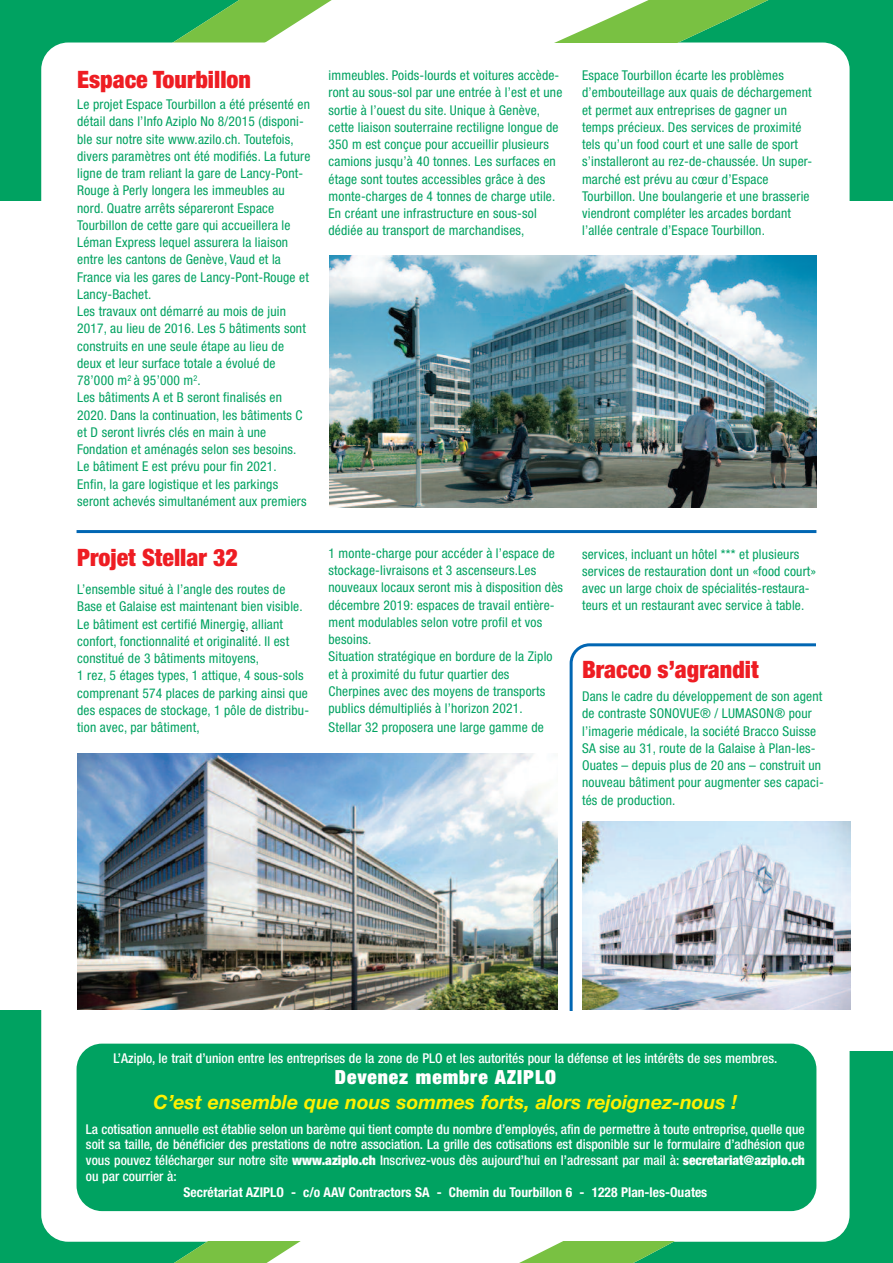
<style>
.page{position:relative;width:893px;height:1263px;background:#fff}
.page>*{position:absolute;margin:0;border:0;box-sizing:border-box;transform-origin:0 0}
.t1{font:900 condensed 24px "Helvetica Neue";color:#ee1d23}
.t2{font:italic 700 19.5px "Helvetica Neue";color:#fff101}
.t3{font:900 expanded 19.5px "Helvetica Neue";letter-spacing:.05em;color:#fff}
.t4{font:condensed 13.5px/17.2px "Helvetica Neue";letter-spacing:.015em;color:#00a261}
.t5{font:500 condensed 13.5px/15.8px "Helvetica Neue";color:#fff;text-align:justify}
.t6{font:700 condensed 13.5px "Helvetica Neue";color:#fff}
.s1{font-weight:400}
.s2{font-weight:900}
</style>
<div class="page">
<div style="left:582px;top:0;width:311px;height:200px;background:#00a261"></div>
<div style="left:592px;top:1051px;width:301px;height:212px;background:#00a261"></div>
<div style="left:0;top:0;width:269px;height:200px;background:#00a261"></div>
<svg style="left:157px;top:0;width:175px;height:43px"></svg>
<div style="left:0;top:1010px;width:310px;height:253px;background:#00a261"></div>
<div style="left:41px;top:43px;width:809px;height:1199px;background:#fff;border-radius:27px"></div>
<svg style="left:174px;top:1242px;width:136px;height:21px;background:#85c96b"></svg>
<svg style="left:519px;top:1242px;width:154px;height:21px"></svg>
<svg style="left:554px;top:0;width:253px;height:43px"></svg>
<div style="left:77px;top:1044px;width:739px;height:167px;background:#00a261;border-radius:26px"></div>
<img style="left:329px;top:255px;width:487px;height:253px">
<hr style="left:77px;top:530px;width:739px;height:3px;background:#0166b3">
<img style="left:77px;top:753px;width:480px;height:257px">
<svg style="left:570px;top:643px;width:246px;height:368px"></svg>
<img style="left:582px;top:821px;width:268px;height:189px">
<h1 class="t1" style="left:77px;top:70px;width:175px">Espace Tourbillon</h1>
<p class="t4" style="left:77px;top:97px;width:235px">Le projet Espace Tourbillon a été présenté en détail dans l’Info Aziplo No 8/2015 (disponi&shy;ble sur notre site www.azilo.ch. Toutefois, divers paramètres ont été modifiés. La future ligne de tram reliant la gare de Lancy-Pont-Rouge à Perly longera les immeubles au nord. Quatre arrêts sépareront Espace Tourbillon de cette gare qui accueillera le Léman Express lequel assurera la liaison entre les cantons de Genève, Vaud et la France via les gares de Lancy-Pont-Rouge et Lancy-Bachet.<br>Les travaux ont démarré au mois de juin 2017, au lieu de 2016. Les 5 bâtiments sont construits en une seule étape au lieu de deux et leur surface totale a évolué de 78’000 m<sup>2</sup> à 95’000 m<sup>2</sup>.<br>Les bâtiments A et B seront finalisés en 2020. Dans la continuation, les bâtiments C et D seront livrés clés en main à une Fondation et aménagés selon ses besoins.<br>Le bâtiment E est prévu pour fin 2021.<br>Enfin, la gare logistique et les parkings seront achevés simultanément aux premiers</p>
<h1 class="t1" style="left:77px;top:549px;width:162px">Projet Stellar 32</h1>
<p class="t4" style="left:77px;top:582px;width:233px">L’ensemble situé à l’angle des routes de Base et Galaise est maintenant bien visible.<br>Le bâtiment est certifié Minergie, alliant confort, fonctionnalité et originalité. Il est constitué de 3 bâtiments mitoyens,<br>1 rez, 5 étages types, 1 attique, 4 sous-sols comprenant 574 places de parking ainsi que des espaces de stockage, 1 pôle de distribu&shy;tion avec, par bâtiment,</p>
<p class="t4" style="left:328px;top:68px;width:235px">immeubles. Poids-lourds et voitures accède&shy;ront au sous-sol par une entrée à l’est et une sortie à l’ouest du site. Unique à Genève, cette liaison souterraine rectiligne longue de 350 m est conçue pour accueillir plusieurs camions jusqu’à 40 tonnes. Les surfaces en étage sont toutes accessibles grâce à des monte-charges de 4 tonnes de charge utile.<br>En créant une infrastructure en sous-sol dédiée au transport de marchandises,</p>
<p class="t4" style="left:582px;top:68px;width:232px">Espace Tourbillon écarte les problèmes d’embouteillage aux quais de déchargement et permet aux entreprises de gagner un temps précieux. Des services de proximité tels qu’un food court et une salle de sport s’installeront au rez-de-chaussée. Un super&shy;marché est prévu au cœur d’Espace Tourbillon. Une boulangerie et une brasserie viendront compléter les arcades bordant l’allée centrale d’Espace Tourbillon.</p>
<p class="t4" style="left:328px;top:546px;width:236px">1 monte-charge pour accéder à l’espace de stockage-livraisons et 3 ascenseurs.Les nouveaux locaux seront mis à disposition dès décembre 2019: espaces de travail entière&shy;ment modulables selon votre profil et vos besoins.<br>Situation stratégique en bordure de la Ziplo et à proximité du futur quartier des Cherpines avec des moyens de transports publics démultipliés à l’horizon 2021.</p>
<p class="t4" style="left:328px;top:720px;width:217px">Stellar 32 proposera une large gamme de</p>
<p class="t4" style="left:582px;top:546px;width:235px">services, incluant un hôtel *** et plusieurs services de restauration dont un «food court» avec un large choix de spécialités-restaura&shy;teurs et un restaurant avec service à table.</p>
<h1 class="t1" style="left:582px;top:660px;width:178px">Bracco s’agrandit</h1>
<p class="t4" style="left:582px;top:689px;width:243px">Dans le cadre du développement de son agent de contraste SONOVUE® / LUMASON® pour l’imagerie médicale, la société Bracco Suisse SA sise au 31, route de la Galaise à Plan-les-Ouates – depuis plus de 20 ans – construit un nouveau bâtiment pour augmenter ses capaci&shy;tés de production.</p>
<p class="t5" style="left:113px;top:1051px;width:665px">L’Aziplo, le trait d’union entre les entreprises de la zone de PLO et les autorités pour la défense et les intérêts de ses membres.</p>
<h2 class="t3" style="left:335px;top:1070px;width:222px">Devenez membre AZIPLO</h2>
<h2 class="t2" style="left:154px;top:1090px;width:585px">C’est ensemble que nous sommes forts, alors rejoignez-nous !</h2>
<p class="t5" style="left:86px;top:1122px;width:720px">La cotisation annuelle est établie selon un barème qui tient compte du nombre d’employés, afin de permettre à toute entreprise, quelle que soit sa taille, de bénéficier des prestations de notre association. La grille des cotisations est disponible sur le formulaire d’adhésion que vous pouvez télécharger sur notre sit<span class="s1">e</span> <span class="s2">www.aziplo.ch</span> Inscrivez-vous dès aujourd’hui en l’adressant par mail à: <span class="s2">secretariat@aziplo.ch </span>ou par courrier à:</p>
<p class="t6" style="left:184px;top:1187px;width:525px">Secrétariat AZIPLO - c/o AAV Contractors SA - Chemin du Tourbillon 6 - 1228 Plan-les-Ouates</p>
</div>
